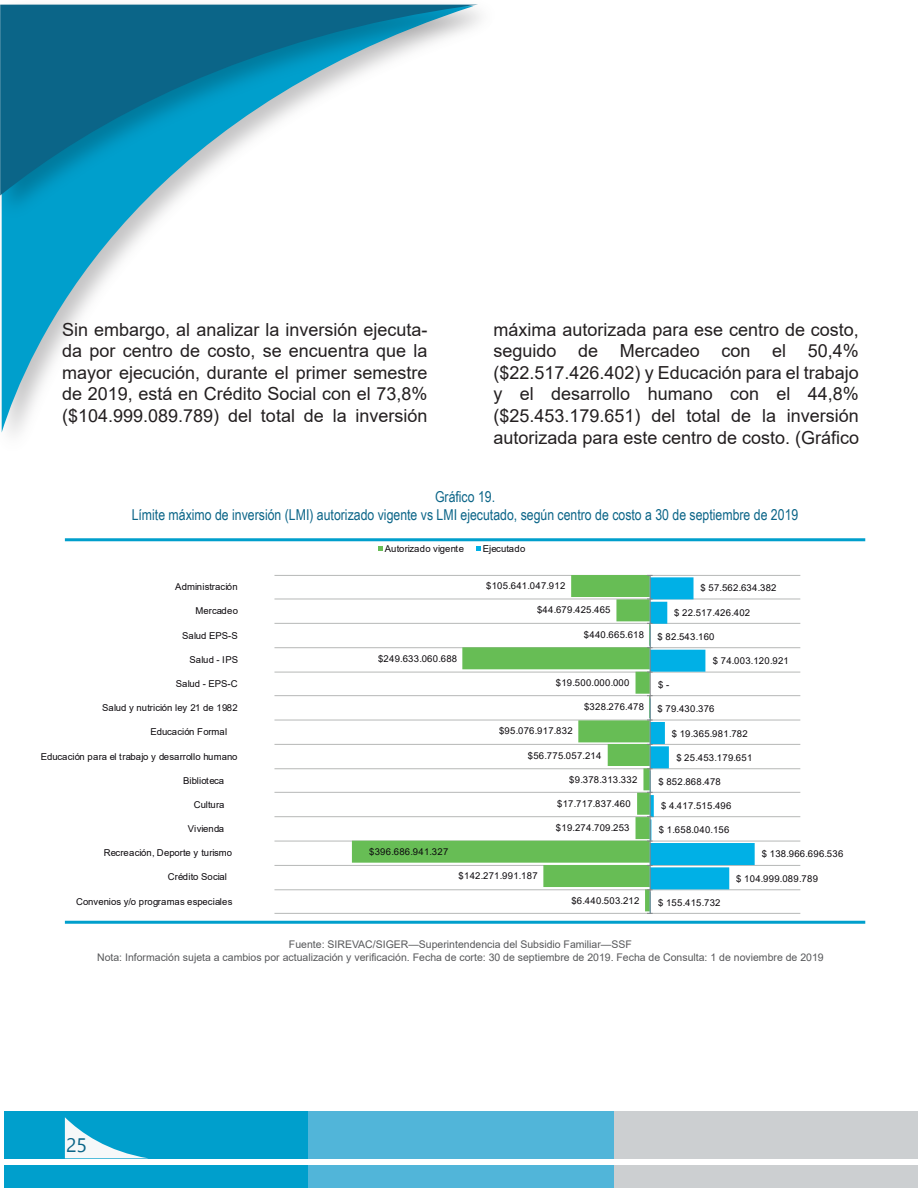
<style>
.page{position:relative;width:918px;height:1188px;background:#fff}
.page>*{position:absolute;margin:0;border:0;box-sizing:border-box;transform-origin:0 0}
.t1{font:19.5px "Gadugi";color:#0b6588}
.t2{font:18px/21.6px "Arial";color:#231f20;text-align:justify}
.t3{font:15px/18px "Arial Narrow";color:#0b6588;text-align:center}
.t4{font:10.5px/12.6px "Arial";color:#57585a;text-align:center}
.t5{font:9.45px "Arial";letter-spacing:.025em;color:#0c090d}
.t6{font:9.45px "Arial";color:#0c090d}
</style>
<div class="page">
<div style="left:4px;top:1111px;width:307px;height:77px;background:#009fcc"></div>
<div style="left:308px;top:1111px;width:308px;height:77px;background:#51b5d9"></div>
<svg style="left:2px;top:229px;width:146px;height:204px"></svg>
<img style="left:0;top:4px;width:480px;height:225px">
<svg style="left:0;top:5px;width:478px;height:190px"></svg>
<div style="left:614px;top:1111px;width:304px;height:77px;background:#cccfd1"></div>
<div style="left:0;top:1159px;width:918px;height:5px;background:#fff"></div>
<svg style="left:274px;top:575px;width:526px;height:339px"></svg>
<svg style="left:378px;top:546px;width:5px;height:5px"></svg>
<svg style="left:476px;top:546px;width:5px;height:5px"></svg>
<svg style="left:65px;top:1117px;width:81px;height:41px"></svg>
<hr style="left:65px;top:538px;width:800px;height:3px;background:#009fcc">
<hr style="left:65px;top:921px;width:800px;height:3px;background:#009fcc">
<h2 class="t2" style="left:62px;top:318px;width:367px">Sin embargo, al analizar la inversión ejecuta&shy;da por centro de costo, se encuentra que la mayor ejecución, durante el primer semestre de 2019, está en Crédito Social con el 73,8% ($104.999.089.789) del total de la inversión</h2>
<p class="t2" style="left:494px;top:318px;width:367px">máxima autorizada para ese centro de costo, seguido de Mercadeo con el 50,4% ($22.517.426.402) y Educación para el trabajo y el desarrollo humano con el 44,8% ($25.453.179.651) del total de la inversión autorizada para este centro de costo. (Gráfico</p>
<h3 class="t3" style="left:132px;top:487px;width:668px">Gráfico 19.<br>Límite máximo de inversión (LMI) autorizado vigente vs LMI ejecutado, según centro de costo a 30 de septiembre de 2019</h3>
<p class="t6" style="left:175px;top:580px;width:64px">Administración</p>
<p class="t6" style="left:195px;top:605px;width:44px">Mercadeo</p>
<p class="t6" style="left:182px;top:629px;width:57px">Salud EPS-S</p>
<p class="t5" style="left:190px;top:653px;width:50px">Salud - IPS</p>
<p class="t6" style="left:176px;top:677px;width:63px">Salud - EPS-C</p>
<p class="t5" style="left:102px;top:701px;width:137px">Salud y nutrición ley 21 de 1982</p>
<p class="t6" style="left:150px;top:725px;width:78px">Educación Formal</p>
<p class="t6" style="left:41px;top:750px;width:198px">Educación para el trabajo y desarrollo humano</p>
<p class="t6" style="left:183px;top:774px;width:43px">Biblioteca</p>
<p class="t5" style="left:194px;top:798px;width:32px">Cultura</p>
<p class="t6" style="left:188px;top:822px;width:38px">Vivienda</p>
<p class="t6" style="left:104px;top:846px;width:130px">Recreación, Deporte y turismo</p>
<p class="t6" style="left:168px;top:871px;width:61px">Crédito Social</p>
<p class="t5" style="left:76px;top:895px;width:158px">Convenios y/o programas especiales</p>
<p class="t6" style="left:385px;top:542px;width:81px">Autorizado vigente</p>
<p class="t5" style="left:483px;top:542px;width:44px">Ejecutado</p>
<p class="t5" style="left:378px;top:652px;width:81px">$249.633.060.688</p>
<p class="t5" style="left:369px;top:845px;width:81px">$396.686.941.327</p>
<p class="t5" style="left:486px;top:579px;width:81px">$105.641.047.912</p>
<p class="t5" style="left:537px;top:604px;width:75px">$44.679.425.465</p>
<p class="t5" style="left:584px;top:628px;width:62px">$440.665.618</p>
<p class="t5" style="left:556px;top:676px;width:75px">$19.500.000.000</p>
<p class="t5" style="left:584px;top:700px;width:62px">$328.276.478</p>
<p class="t5" style="left:499px;top:725px;width:75px">$95.076.917.832</p>
<p class="t5" style="left:528px;top:749px;width:75px">$56.775.057.214</p>
<p class="t5" style="left:569px;top:773px;width:70px">$9.378.313.332</p>
<p class="t5" style="left:557px;top:797px;width:75px">$17.717.837.460</p>
<p class="t5" style="left:556px;top:821px;width:75px">$19.274.709.253</p>
<p class="t5" style="left:459px;top:870px;width:81px">$142.271.991.187</p>
<p class="t5" style="left:571px;top:894px;width:70px">$6.440.503.212</p>
<p class="t5" style="left:701px;top:582px;width:78px">$ 57.562.634.382</p>
<p class="t5" style="left:674px;top:606px;width:78px">$ 22.517.426.402</p>
<p class="t5" style="left:658px;top:630px;width:58px">$ 82.543.160</p>
<p class="t5" style="left:713px;top:654px;width:78px">$ 74.003.120.921</p>
<p class="t5" style="left:658px;top:678px;width:13px">$ -</p>
<p class="t5" style="left:658px;top:703px;width:58px">$ 79.430.376</p>
<p class="t5" style="left:672px;top:727px;width:78px">$ 19.365.981.782</p>
<p class="t5" style="left:676px;top:751px;width:78px">$ 25.453.179.651</p>
<p class="t5" style="left:658px;top:775px;width:64px">$ 852.868.478</p>
<p class="t5" style="left:661px;top:799px;width:72px">$ 4.417.515.496</p>
<p class="t5" style="left:659px;top:823px;width:72px">$ 1.658.040.156</p>
<p class="t5" style="left:762px;top:848px;width:83px">$ 138.966.696.536</p>
<p class="t5" style="left:736px;top:872px;width:83px">$ 104.999.089.789</p>
<p class="t5" style="left:658px;top:896px;width:64px">$ 155.415.732</p>
<p class="t4" style="left:97px;top:938px;width:728px">Fuente: SIREVAC/SIGER—Superintendencia del Subsidio Familiar—SSF<br>Nota: Información sujeta a cambios por actualización y verificación. Fecha de corte: 30 de septiembre de 2019. Fecha de Consulta: 1 de noviembre de 2019</p>
<h1 class="t1" style="left:66px;top:1133px;width:23px">25</h1>
</div>
